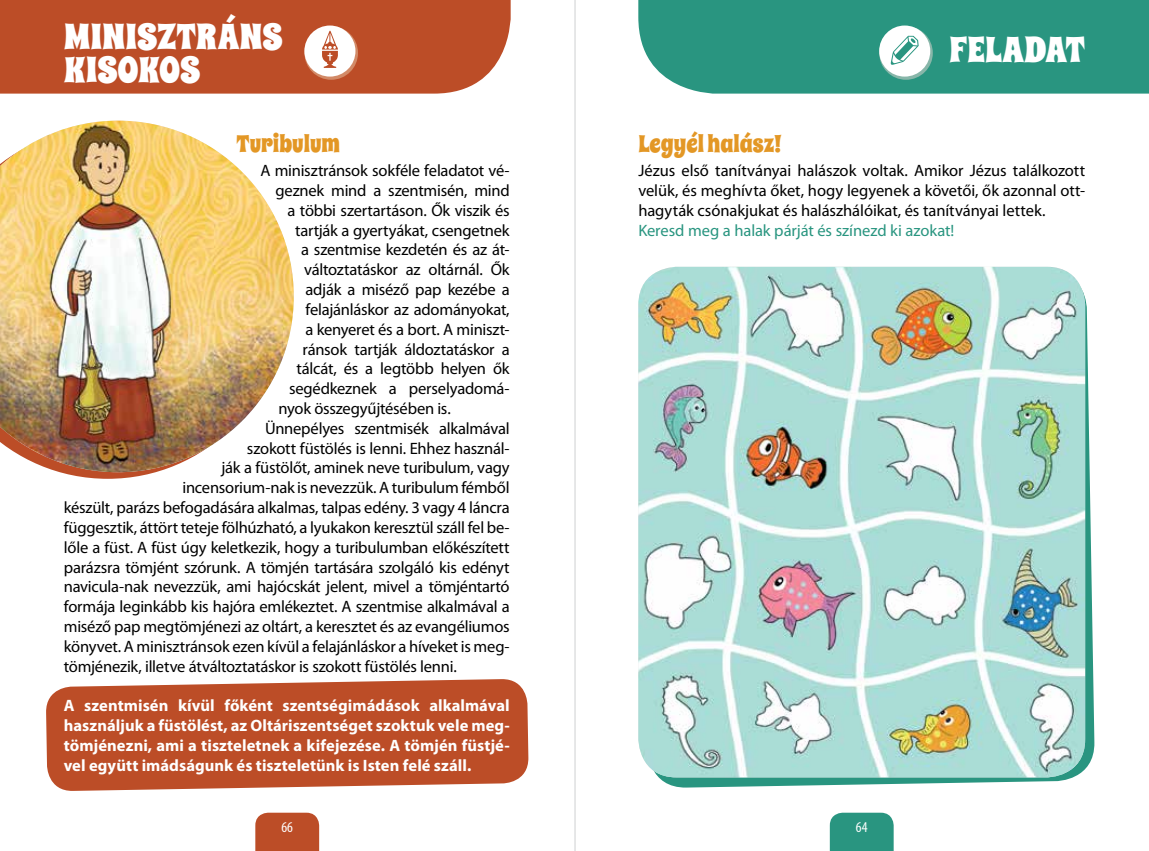
<style>
.page{position:relative;width:1149px;height:851px;background:#fff}
.page>*{position:absolute;margin:0;border:0;box-sizing:border-box;transform-origin:0 0}
.t1{font:36px/33px "Spicy Rice";letter-spacing:-.005em;color:#fff}
.t2{font:24px "Spicy Rice";color:#e39725}
.t3{font:16.5px/19.8px "Myriad Pro";letter-spacing:-.01em;color:#000;text-align:justify}
.t4{font:700 16.5px/19.8px "Myriad Pro";letter-spacing:.005em;color:#fff;text-align:justify}
.t5{font:16.5px "Myriad Pro";letter-spacing:-.005em;color:#299580}
.t6{font:condensed 15px "Myriad Pro";color:#fff}
</style>
<div class="page">
<div style="left:638px;top:0;width:510px;height:94px;background:#299580"></div>
<svg style="left:878px;top:26px;width:54px;height:54px"></svg>
<div style="left:878px;top:26px;width:51px;height:51px;background:#fff;border-radius:50%"></div>
<svg style="left:890px;top:36px;width:28px;height:29px"></svg>
<div style="left:829px;top:812px;width:64px;height:38px;background:#299580"></div>
<svg style="left:658px;top:295px;width:436px;height:493px"></svg>
<img style="left:638px;top:267px;width:446px;height:510px">
<svg style="left:46px;top:679px;width:482px;height:112px;background:#c15b38"></svg>
<div style="left:0;top:0;width:510px;height:94px;background:#bc4d27"></div>
<img style="left:0;top:121px;width:294px;height:351px">
<div style="left:255px;top:812px;width:64px;height:38px;background:#bc4d27"></div>
<svg style="left:304px;top:26px;width:54px;height:54px"></svg>
<div style="left:304px;top:26px;width:51px;height:51px;background:#fff;border-radius:50%"></div>
<svg style="left:322px;top:31px;width:16px;height:37px"></svg>
<hr style="left:574px;top:0;width:1px;height:850px;background:#d1d3d4">
<h1 class="t1" style="left:64px;top:20px;width:137px">MINISZTRÁNS<br>KISOKOS</h1>
<h2 class="t2" style="left:236px;top:128px;width:105px">Turibulum</h2>
<p class="t3" style="left:260px;top:161px;width:251px">A minisztránsok sokféle feladatot vé-</p>
<p class="t3" style="left:275px;top:181px;width:236px">geznek mind a szentmisén, mind</p>
<p class="t3" style="left:287px;top:201px;width:224px">a többi szertartáson. Ők viszik és</p>
<p class="t3" style="left:295px;top:220px;width:216px">tartják a gyertyákat, csengetnek</p>
<p class="t3" style="left:301px;top:240px;width:210px">a szentmise kezdetén és az át-</p>
<p class="t3" style="left:304px;top:260px;width:207px">változtatáskor az oltárnál. Ők</p>
<p class="t3" style="left:305px;top:280px;width:205px">adják a miséző pap kezébe a</p>
<p class="t3" style="left:305px;top:300px;width:206px">felajánláskor az adományokat,</p>
<p class="t3" style="left:305px;top:319px;width:206px">a kenyeret és a bort. A miniszt-</p>
<p class="t3" style="left:302px;top:339px;width:209px">ránsok tartják áldoztatáskor a</p>
<p class="t3" style="left:296px;top:359px;width:214px">tálcát, és a legtöbb helyen ők</p>
<p class="t3" style="left:289px;top:379px;width:222px">segédkeznek a perselyadomá-</p>
<p class="t3" style="left:278px;top:399px;width:174px">nyok összegyűjtésében is.</p>
<p class="t3" style="left:265px;top:418px;width:246px">Ünnepélyes szentmisék alkalmával</p>
<p class="t3" style="left:247px;top:438px;width:264px">szokott füstölés is lenni. Ehhez használ-</p>
<p class="t3" style="left:221px;top:458px;width:290px">ják a füstölőt, aminek neve turibulum, vagy</p>
<p class="t3" style="left:182px;top:478px;width:328px">incensorium-nak is nevezzük. A turibulum fémből</p>
<p class="t3" style="left:64px;top:498px;width:447px">készült, parázs befogadására alkalmas, talpas edény. 3 vagy 4 láncra</p>
<p class="t3" style="left:64px;top:517px;width:447px">függesztik, áttört teteje fölhúzható, a lyukakon keresztül száll fel be-</p>
<p class="t3" style="left:64px;top:537px;width:447px">lőle a füst. A füst úgy keletkezik, hogy a turibulumban előkészített</p>
<p class="t3" style="left:64px;top:557px;width:447px">parázsra tömjént szórunk. A tömjén tartására szolgáló kis edényt</p>
<p class="t3" style="left:64px;top:577px;width:447px">navicula-nak nevezzük, ami hajócskát jelent, mivel a tömjéntartó</p>
<p class="t3" style="left:64px;top:597px;width:447px">formája leginkább kis hajóra emlékeztet. A szentmise alkalmával a</p>
<p class="t3" style="left:64px;top:616px;width:447px">miséző pap megtömjénezi az oltárt, a keresztet és az evangéliumos</p>
<p class="t3" style="left:64px;top:636px;width:447px">könyvet. A minisztránsok ezen kívül a felajánláskor a híveket is meg-</p>
<p class="t3" style="left:64px;top:656px;width:394px">tömjénezik, illetve átváltoztatáskor is szokott füstölés lenni.</p>
<p class="t4" style="left:64px;top:695px;width:447px">A szentmisén kívül főként szentségimádások alkalmával használjuk a füstölést, az Oltáriszentséget szoktuk vele meg&shy;tömjénezni, ami a tiszteletnek a kifejezése. A tömjén füstjé&shy;vel együtt imádságunk és tiszteletünk is Isten felé száll.</p>
<h1 class="t1" style="left:948px;top:34px;width:137px">Feladat</h1>
<h2 class="t2" style="left:638px;top:128px;width:144px">Legyél halász!</h2>
<p class="t3" style="left:638px;top:161px;width:448px">Jézus első tanítványai halászok voltak. Amikor Jézus találkozott velük, és meghívta őket, hogy legyenek a követői, ők azonnal ott&shy;hagyták csónakjukat és halászhálóikat, és tanítványai lettek.</p>
<p class="t5" style="left:638px;top:221px;width:317px">Keresd meg a halak párját és színezd ki azokat!</p>
<p class="t6" style="left:281px;top:818px;width:13px">66</p>
<p class="t6" style="left:855px;top:818px;width:13px">64</p>
</div>
